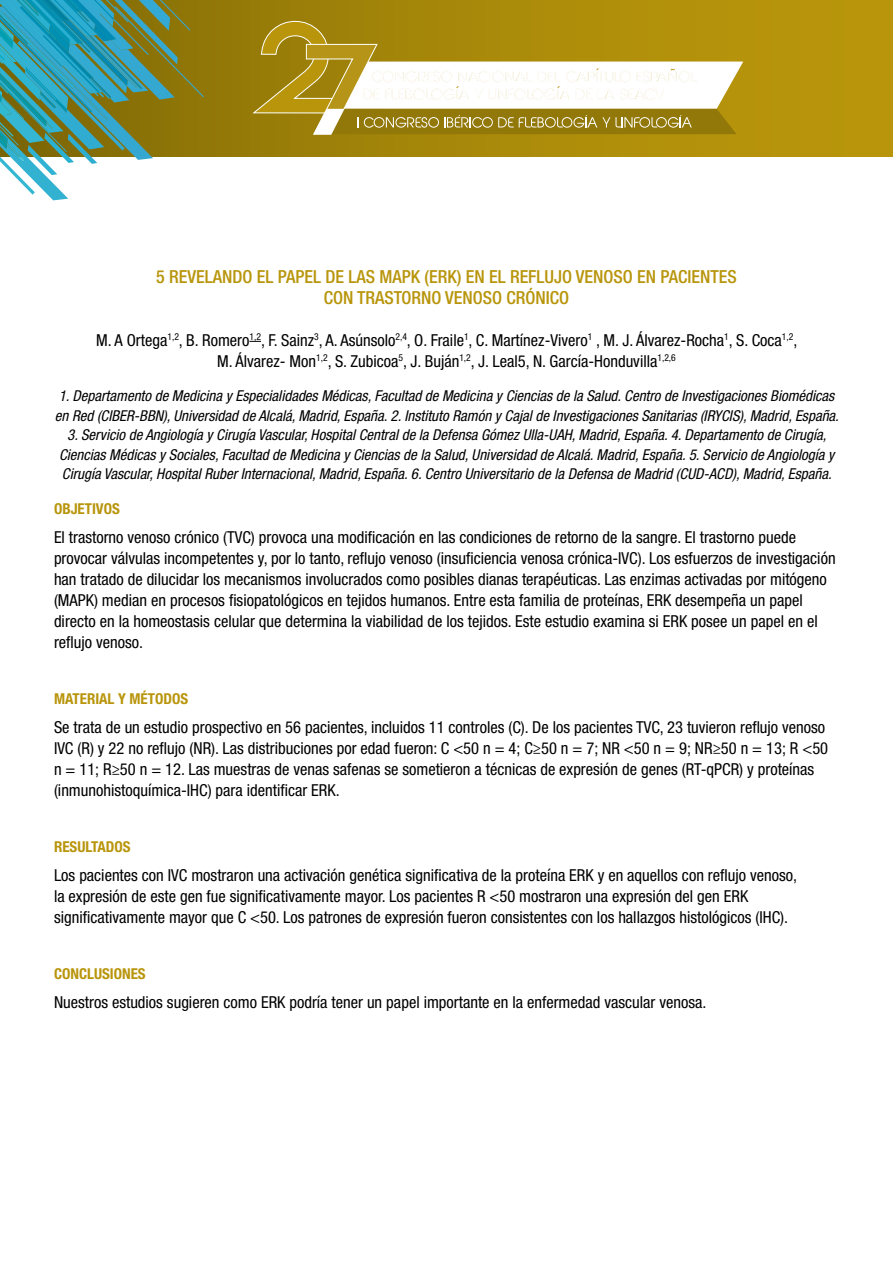
<style>
.page{position:relative;width:893px;height:1263px;background:#fff}
.page>*{position:absolute;margin:0;border:0;box-sizing:border-box;transform-origin:0 0}
.t1{font:500 condensed 18px/21px "Helvetica Neue LT Std";color:#b8950b;text-align:center}
.t2{font:condensed 16.5px/21px "Helvetica Neue LT Std";color:#000}
.t3{font:italic condensed 15px/19.5px "Helvetica Neue LT Std";color:#000}
.t4{font:700 condensed 15px "Helvetica Neue LT Std";color:#b8950b}
</style>
<div class="page">
<svg style="left:204px;top:0;width:689px;height:157px;background:#ab8b0a"></svg>
<svg style="left:0;top:0;width:204px;height:200px"></svg>
<svg style="left:253px;top:21px;width:490px;height:114px"></svg>
<svg style="left:249px;top:341px;width:12px;height:1px"></svg>
<p class="t1" style="left:156px;top:266px;width:582px">5 REVELANDO EL PAPEL DE LAS MAPK (ERK) EN EL REFLUJO VENOSO EN PACIENTES<br>CON TRASTORNO VENOSO CRÓNICO</p>
<p class="t2" style="left:96px;top:329px;width:703px;text-align:center">M. A Ortega<sup>1,2</sup>, B. Romero<sup>1,2</sup>, F. Sainz<sup>3</sup>, A. Asúnsolo<sup>2,4</sup>, O. Fraile<sup>1</sup>, C. Martínez-Vivero<sup>1</sup> , M. J. Álvarez-Rocha<sup>1</sup>, S. Coca<sup>1,2</sup>,<br>M. Álvarez- Mon<sup>1,2</sup>, S. Zubicoa<sup>5</sup>, J. Buján<sup>1,2</sup>, J. Leal5, N. García-Honduvilla<sup>1,2,6</sup></p>
<p class="t3" style="left:55px;top:387px;width:786px">1. Departamento de Medicina y Especialidades Médicas, Facultad de Medicina y Ciencias de la Salud. Centro de Investigaciones Biomédicas en Red (CIBER-BBN), Universidad de Alcalá, Madrid, España. 2. Instituto Ramón y Cajal de Investigaciones Sanitarias (IRYCIS), Madrid, España.</p>
<p class="t3" style="left:59px;top:426px;width:776px;text-align:center">3. Servicio de Angiología y Cirugía Vascular, Hospital Central de la Defensa Gómez Ulla-UAH, Madrid, España. 4. Departamento de Cirugía,<br>Ciencias Médicas y Sociales, Facultad de Medicina y Ciencias de la Salud, Universidad de Alcalá. Madrid, España. 5. Servicio de Angiología y<br>Cirugía Vascular, Hospital Ruber Internacional, Madrid, España. 6. Centro Universitario de la Defensa de Madrid (CUD-ACD), Madrid, España.</p>
<p class="t4" style="left:54px;top:499px;width:67px">OBJETIVOS</p>
<p class="t2" style="left:54px;top:527px;width:783px">El trastorno venoso crónico (TVC) provoca una modificación en las condiciones de retorno de la sangre. El trastorno puede provocar válvulas incompetentes y, por lo tanto, reflujo venoso (insuficiencia venosa crónica-IVC). Los esfuerzos de investigación han tratado de dilucidar los mecanismos involucrados como posibles dianas terapéuticas. Las enzimas activadas por mitógeno (MAPK) median en procesos fisiopatológicos en tejidos humanos. Entre esta familia de proteínas, ERK desempeña un papel directo en la homeostasis celular que determina la viabilidad de los tejidos. Este estudio examina si ERK posee un papel en el reflujo venoso.</p>
<p class="t4" style="left:54px;top:689px;width:136px">MATERIAL Y MÉTODOS</p>
<p class="t2" style="left:54px;top:717px;width:776px">Se trata de un estudio prospectivo en 56 pacientes, incluidos 11 controles (C). De los pacientes TVC, 23 tuvieron reflujo venoso IVC (R) y 22 no reflujo (NR). Las distribuciones por edad fueron: C &lt;50 n = 4; C≥50 n = 7; NR &lt;50 n = 9; NR≥50 n = 13; R &lt;50 n = 11; R≥50 n = 12. Las muestras de venas safenas se sometieron a técnicas de expresión de genes (RT-qPCR) y proteínas (inmunohistoquímica-IHC) para identificar ERK.</p>
<p class="t4" style="left:54px;top:837px;width:78px">RESULTADOS</p>
<p class="t2" style="left:54px;top:865px;width:745px">Los pacientes con IVC mostraron una activación genética significativa de la proteína ERK y en aquellos con reflujo venoso, la expresión de este gen fue significativamente mayor. Los pacientes R &lt;50 mostraron una expresión del gen ERK significativamente mayor que C &lt;50. Los patrones de expresión fueron consistentes con los hallazgos histológicos (IHC).</p>
<p class="t4" style="left:54px;top:964px;width:93px">CONCLUSIONES</p>
<p class="t2" style="left:54px;top:992px;width:654px">Nuestros estudios sugieren como ERK podría tener un papel importante en la enfermedad vascular venosa.</p>
</div>
